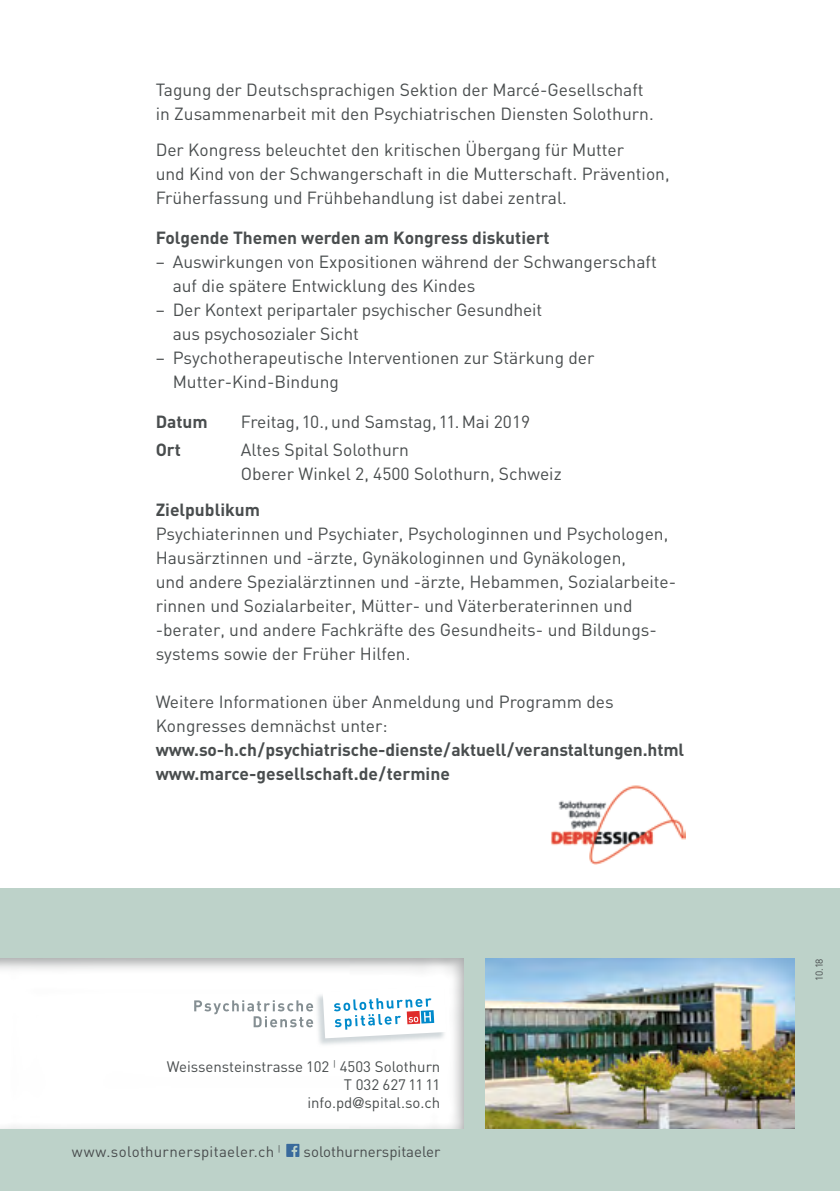
<style>
.page{position:relative;width:840px;height:1191px;background:#fff}
.page>*{position:absolute;margin:0;border:0;box-sizing:border-box;transform-origin:0 0}
._02_Grundtext_8_7_12{font:17.4px/24px "DIN";color:#494d4e}
._02_Grundtext_8_7_12-2{font:700 17.4px "DIN";color:#494d4e}
.t1{font:15px "DIN";color:#494d4e}
.t2{font:15px "DIN";letter-spacing:.02em;color:#494d4e}
._06_Norm{font:10px "DIN";color:#494d4e}
.s1{font-family:"Helvetica Neue"}
</style>
<div class="page">
<div style="left:0;top:888px;width:839px;height:303px;background:#bdd2c9"></div>
<img style="left:551px;top:785px;width:133px;height:79px">
<div style="left:0;top:942px;width:481px;height:188px;background:#494d4e;opacity:.5"></div>
<img style="left:485px;top:958px;width:309px;height:170px">
<svg style="left:286px;top:1143px;width:13px;height:14px"></svg>
<img style="left:313px;top:984px;width:135px;height:64px">
<svg style="left:322px;top:985px;width:124px;height:53px;background:#dfebf2"></svg>
<svg style="left:194px;top:1000px;width:119px;height:27px;background:#e5e7e8"></svg>
<p class="_02_Grundtext_8_7_12" style="left:156px;top:77px;width:499px">Tagung der Deutschsprachigen Sektion der Marcé-Gesellschaft in Zusammenarbeit mit den Psychiatrischen Diensten Solothurn.</p>
<p class="_02_Grundtext_8_7_12" style="left:156px;top:137px;width:515px">Der Kongress beleuchtet den kritischen Übergang für Mutter<br>und Kind von der Schwangerschaft in die Mutterschaft. Prävention,<br>Früherfassung und Frühbehandlung ist dabei zentral.</p>
<p class="_02_Grundtext_8_7_12-2" style="left:156px;top:226px;width:395px">Folgende Themen werden am Kongress diskutiert</p>
<p class="_02_Grundtext_8_7_12" style="left:173px;top:249px;width:485px;text-indent:-17px">– Auswirkungen von Expositionen während der Schwangerschaft auf die spätere Entwicklung des Kindes</p>
<p class="_02_Grundtext_8_7_12" style="left:173px;top:297px;width:371px;text-indent:-17px">– Der Kontext peripartaler psychischer Gesundheit aus psychosozialer Sicht</p>
<p class="_02_Grundtext_8_7_12" style="left:173px;top:345px;width:423px;text-indent:-17px">– Psychotherapeutische Interventionen zur Stärkung der<br>Mutter-Kind-Bindung</p>
<p class="_02_Grundtext_8_7_12-2" style="left:156px;top:410px;width:54px">Datum</p>
<p class="_02_Grundtext_8_7_12" style="left:241px;top:409px;width:291px">Freitag, 10., und Samstag, 11.Mai 2019</p>
<p class="_02_Grundtext_8_7_12-2" style="left:156px;top:438px;width:27px">Ort</p>
<p class="_02_Grundtext_8_7_12" style="left:241px;top:437px;width:169px">Altes Spital Solothurn</p>
<p class="_02_Grundtext_8_7_12" style="left:241px;top:461px;width:322px">Oberer Winkel 2, 4500 Solothurn, Schweiz</p>
<p class="_02_Grundtext_8_7_12-2" style="left:156px;top:498px;width:106px">Zielpublikum</p>
<p class="_02_Grundtext_8_7_12" style="left:156px;top:521px;width:522px">Psychiaterinnen und Psychiater, Psychologinnen und Psychologen,<br>Hausärztinnen und -ärzte, Gynäkologinnen und Gynäkologen,<br>und andere Spezialärztinnen und -ärzte, Hebammen, Sozialarbeite-</p>
<p class="_02_Grundtext_8_7_12" style="left:156px;top:593px;width:502px">rinnen und Sozialarbeiter, Mütter- und Väterberaterinnen und -berater, und andere Fachkräfte des Gesundheits- und Bildungs&shy;systems sowie der Früher Hilfen.</p>
<p class="_02_Grundtext_8_7_12" style="left:156px;top:689px;width:459px">Weitere Informationen über Anmeldung und Programm des<br>Kongresses demnächst unter:</p>
<p class="_02_Grundtext_8_7_12-2" style="left:156px;top:738px;width:529px">www.so-h.ch/psychiatrische-dienste/aktuell/veranstaltungen.html</p>
<p class="_02_Grundtext_8_7_12-2" style="left:156px;top:762px;width:295px">www.marce-gesellschaft.de/termine</p>
<p class="t1" style="left:167px;top:1056px;width:275px">Weissensteinstrasse 102 <sup>|</sup> 4503 Solothurn</p>
<p class="t1" style="left:343px;top:1074px;width:98px">T 032 627 11 11</p>
<p class="t1" style="left:307px;top:1092px;width:134px">info.pd<span class="s1">@</span>spital.so.ch</p>
<p class="t2" style="left:72px;top:1142px;width:210px">www.solothurnerspitaeler.ch <sup>|</sup></p>
<p class="t1" style="left:303px;top:1142px;width:138px">solothurnerspitaeler</p>
<p class="_06_Norm" style="left:812px;top:981px;width:25px;rotate:-90deg">10.18</p>
</div>
